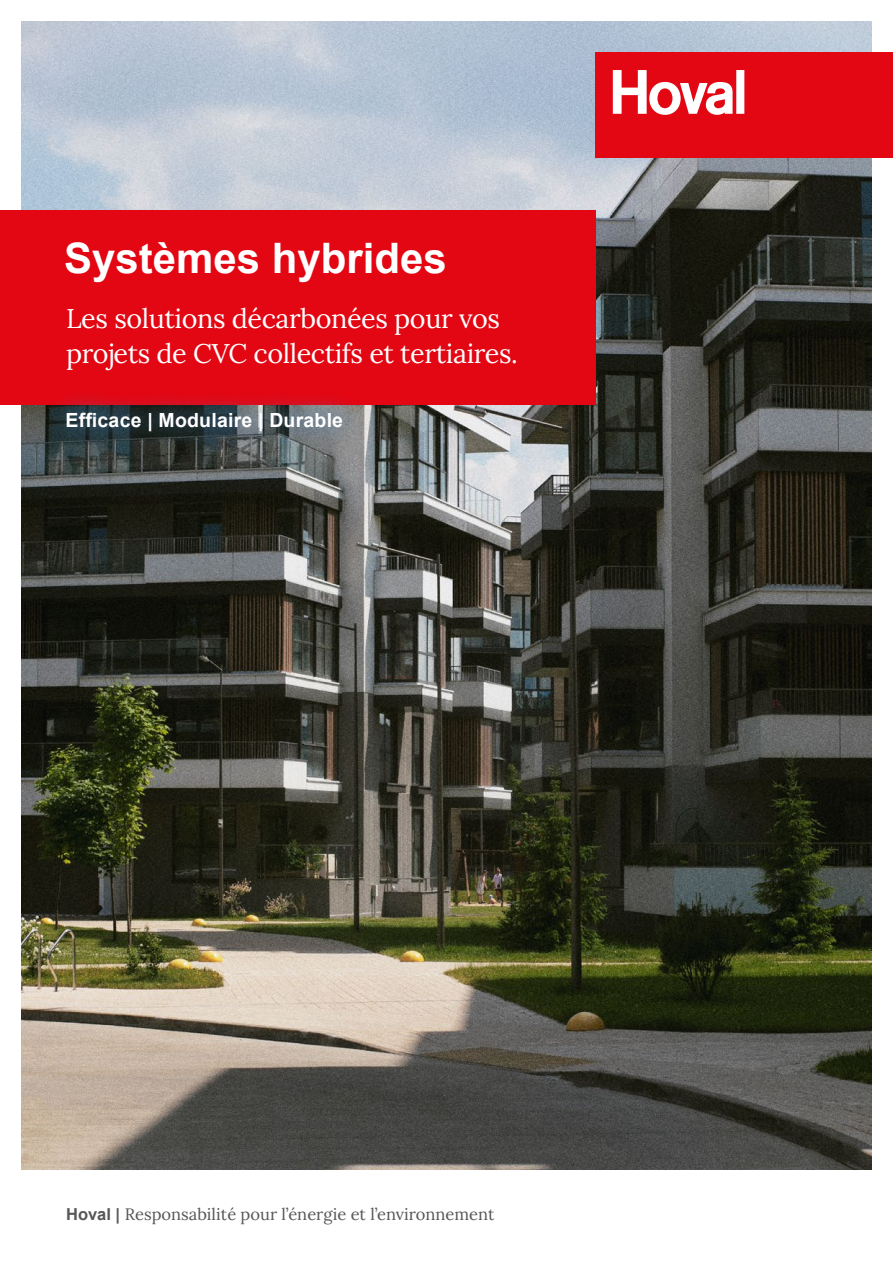
<style>
.page{position:relative;width:893px;height:1263px;background:#fff}
.page>*{position:absolute;margin:0;border:0;box-sizing:border-box;transform-origin:0 0}
.t1{font:700 42px "Arial";color:#fff}
.t2{font:27px/36px "Lora";letter-spacing:-.015em;color:#fff}
.t3{font:700 19.5px "Arial";letter-spacing:.01em;color:#fff}
.t4{font:16.5px "Lora";color:#575756}
.s1{font-family:"Arial";font-weight:700}
</style>
<div class="page">
<img style="left:21px;top:21px;width:851px;height:1148px">
<div style="left:595px;top:53px;width:298px;height:105px;background:#e30613"></div>
<svg style="left:613px;top:70px;width:131px;height:45px"></svg>
<div style="left:0;top:210px;width:595px;height:195px;background:#e30613"></div>
<div style="left:44px;top:389px;width:321px;height:63px;background:#4687c2;opacity:.75"></div>
<h1 class="t1" style="left:64px;top:230px;width:384px">Systèmes hybrides</h1>
<p class="t2" style="left:66px;top:298px;width:453px">Les solutions décarbonées pour vos projets de CVC collectifs et tertiaires.</p>
<p class="t3" style="left:66px;top:407px;width:279px">Efficace | Modulaire | Durable</p>
<p class="t4" style="left:66px;top:1202px;width:430px"><span class="s1">Hoval |</span> Responsabilité pour l’énergie et l’environnement</p>
</div>
